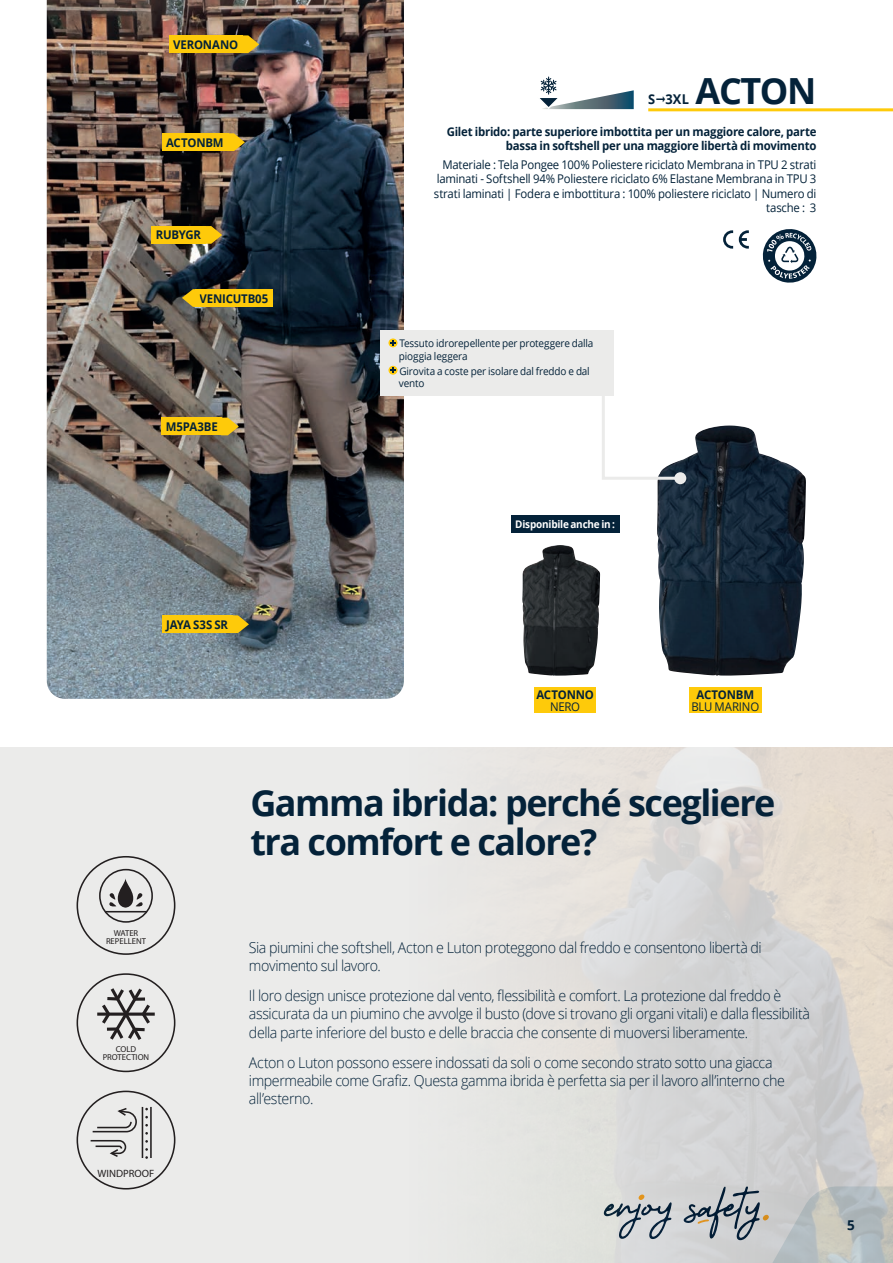
<style>
.page{position:relative;width:893px;height:1263px;background:#fff}
.page>*{position:absolute;margin:0;border:0;box-sizing:border-box;transform-origin:0 0}
.t1{font:700 36px/39px "Open Sans";letter-spacing:-.04em;color:#042239}
.t2{font:300 15px/18px "Open Sans";letter-spacing:-.03em;color:#042239;scale:.95 1}
.t3{font:700 13.5px "Open Sans";color:#042239;scale:.95 1}
.t4{font:700 13.5px "Open Sans";color:#042239}
.t5{font:12px/14.4px "Open Sans";letter-spacing:-.02em;color:#042239;text-align:right;scale:.95 1}
.t6{font:700 12px/14.4px "Open Sans";letter-spacing:-.02em;color:#042239;text-align:right;scale:.95 1}
.t7{font:10.65px "Myriad Pro";color:#231f20}
.t8{font:10.5px/12.6px "Open Sans";letter-spacing:-.015em;color:#042239;scale:.95 1}
.t9{font:700 10.5px "Open Sans";letter-spacing:-.02em;color:#fff;scale:.95 1}
.t10{font:8.55px/7.8px "Myriad Pro";color:#231f20;text-align:center}
</style>
<div class="page">
<div style="left:0;top:747px;width:893px;height:516px;background:#ebebea"></div>
<img style="left:657px;top:425px;width:149px;height:251px">
<img style="left:522px;top:545px;width:78px;height:131px">
<img style="left:517px;top:747px;width:376px;height:516px">
<img style="left:47px;top:0;width:357px;height:699px">
<div style="left:169px;top:35px;width:74px;height:18px;background:#feca0a"></div>
<div style="left:162px;top:133px;width:66px;height:18px;background:#feca0a"></div>
<div style="left:152px;top:226px;width:54px;height:18px;background:#feca0a"></div>
<div style="left:162px;top:418px;width:60px;height:17px;background:#feca0a"></div>
<div style="left:162px;top:615px;width:70px;height:18px;background:#feca0a"></div>
<div style="left:195px;top:289px;width:78px;height:18px;background:#feca0a"></div>
<svg style="left:182px;top:289px;width:13px;height:18px"></svg>
<svg style="left:243px;top:35px;width:16px;height:18px"></svg>
<svg style="left:228px;top:133px;width:17px;height:18px"></svg>
<svg style="left:206px;top:226px;width:16px;height:18px"></svg>
<svg style="left:222px;top:418px;width:17px;height:17px"></svg>
<svg style="left:232px;top:615px;width:17px;height:18px"></svg>
<svg style="left:99px;top:988px;width:54px;height:52px"></svg>
<svg style="left:135px;top:997px;width:10px;height:4px"></svg>
<div style="left:77px;top:973px;width:98px;height:99px;border:2px solid #231f20;border-radius:50%"></div>
<svg style="left:107px;top:878px;width:38px;height:30px"></svg>
<div style="left:99px;top:869px;width:54px;height:54px;border:2px solid #231f20;border-radius:50%"></div>
<hr style="left:105px;top:911px;width:42px;height:1px;background:#231f20">
<div style="left:77px;top:856px;width:98px;height:99px;border:2px solid #231f20;border-radius:50%"></div>
<svg style="left:91px;top:1106px;width:46px;height:27px"></svg>
<svg style="left:90px;top:1139px;width:37px;height:18px"></svg>
<hr style="left:142px;top:1107px;width:1px;height:51px;background:#231f20">
<hr style="left:150px;top:1107px;width:2px;height:51px;background:#231f20">
<svg style="left:145px;top:1140px;width:3px;height:19px"></svg>
<div style="left:77px;top:1090px;width:98px;height:99px;border:2px solid #231f20;border-radius:50%"></div>
<svg style="left:539px;top:77px;width:95px;height:33px"></svg>
<div style="left:511px;top:515px;width:108px;height:18px;background:#042239"></div>
<div style="left:380px;top:330px;width:234px;height:66px;background:#ebebea"></div>
<svg style="left:388px;top:338px;width:9px;height:9px"></svg>
<svg style="left:390px;top:340px;width:6px;height:6px"></svg>
<svg style="left:388px;top:366px;width:9px;height:9px"></svg>
<svg style="left:390px;top:367px;width:6px;height:6px"></svg>
<svg style="left:602px;top:396px;width:81px;height:85px"></svg>
<div style="left:674px;top:472px;width:12px;height:12px;background:#ebebea;border-radius:50%"></div>
<hr style="left:648px;top:108px;width:245px;height:3px;background:#feca0a">
<svg style="left:723px;top:230px;width:10px;height:19px"></svg>
<svg style="left:739px;top:230px;width:10px;height:19px"></svg>
<svg style="left:762px;top:229px;width:55px;height:54px"></svg>
<div style="left:689px;top:687px;width:72px;height:26px;background:#feca0a"></div>
<div style="left:534px;top:687px;width:62px;height:26px;background:#feca0a"></div>
<p class="t6" style="left:173px;top:37px;width:70px">VERONANO</p>
<p class="t6" style="left:166px;top:135px;width:62px">ACTONBM</p>
<p class="t6" style="left:156px;top:228px;width:49px">RUBYGR</p>
<p class="t6" style="left:200px;top:291px;width:74px">VENICUTB05</p>
<p class="t6" style="left:166px;top:419px;width:56px">M5PA3BE</p>
<p class="t1" style="left:696px;top:71px;width:122px">ACTON</p>
<p class="t6" style="left:447px;top:124px;width:391px">Gilet ibrido: parte superiore imbottita per un maggiore calore, parte bassa in softshell per una maggiore libertà di movimento</p>
<p class="t5" style="left:434px;top:157px;width:404px">Materiale : Tela Pongee 100% Poliestere riciclato Membrana in TPU 2 strati laminati - Softshell 94% Poliestere riciclato 6% Elastane Membrana in TPU 3 strati laminati | Fodera e imbottitura : 100% poliestere riciclato | Numero di tasche : 3</p>
<p class="t3" style="left:648px;top:90px;width:44px">S 3XL</p>
<p class="t8" style="left:399px;top:337px;width:206px">Tessuto idrorepellente per proteggere dalla pioggia leggera</p>
<p class="t8" style="left:399px;top:364px;width:202px">Girovita a coste per isolare dal freddo e dal vento</p>
<p class="t9" style="left:515px;top:517px;width:107px">Disponibile anche in :</p>
<p class="t6" style="left:166px;top:617px;width:67px">JAYA S3S SR</p>
<p class="t6" style="left:536px;top:687px;width:62px">ACTONNO</p>
<p class="t5" style="left:550px;top:699px;width:33px">NERO</p>
<p class="t6" style="left:696px;top:687px;width:62px">ACTONBM</p>
<p class="t5" style="left:691px;top:699px;width:73px">BLU MARINO</p>
<p class="t10" style="left:106px;top:929px;width:41px">WATER<br>REPELLENT</p>
<p class="t10" style="left:103px;top:1045px;width:48px">COLD<br>PROTECTION</p>
<p class="t7" style="left:98px;top:1166px;width:58px">WINDPROOF</p>
<p class="t1" style="left:250px;top:782px;width:527px">Gamma ibrida: perché scegliere tra comfort e calore?</p>
<p class="t2" style="left:249px;top:938px;width:541px">Sia piumini che softshell, Acton e Luton proteggono dal freddo e consentono libertà di movimento sul lavoro.</p>
<p class="t2" style="left:249px;top:987px;width:592px">Il loro design unisce protezione dal vento, flessibilità e comfort. La protezione dal freddo è assicurata da un piumino che avvolge il busto (dove si trovano gli organi vitali) e dalla flessibilità della parte inferiore del busto e delle braccia che consente di muoversi liberamente.</p>
<p class="t2" style="left:249px;top:1053px;width:566px">Acton o Luton possono essere indossati da soli o come secondo strato sotto una giacca impermeabile come Grafiz. Questa gamma ibrida è perfetta sia per il lavoro all’interno che all’esterno.</p>
<p class="t4" style="left:847px;top:1215px;width:9px">5</p>
</div>
